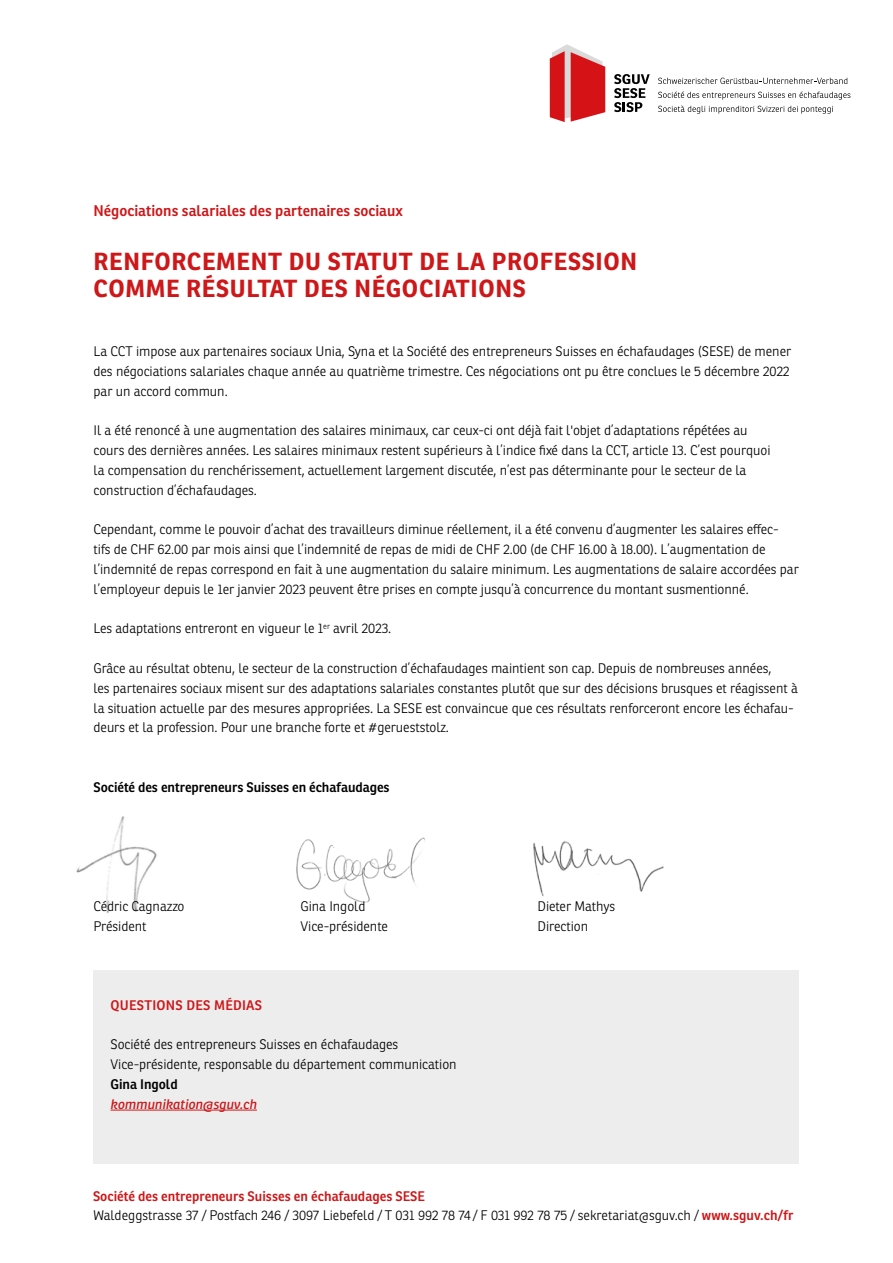
<style>
.page{position:relative;width:893px;height:1263px;background:#fff}
.page>*{position:absolute;margin:0;border:0;box-sizing:border-box;transform-origin:0 0}
.t1{font:700 24px/27px "Ronnia";letter-spacing:.03em;color:#cd1719}
.t2{font:600 15px "Ronnia";color:#cd1719}
.t3{font:300 13.5px/19.8px "Ronnia";letter-spacing:-.005em;color:#000}
.t4{font:600 13.5px "Ronnia";letter-spacing:-.005em;color:#000}
.t5{font:italic 13.5px "Ronnia";letter-spacing:-.005em;color:#cd1719}
.t6{font:600 13.5px "Ronnia";letter-spacing:.02em;color:#cd1719}
.s1{font-weight:600;color:#cd1719}
</style>
<div class="page">
<svg style="left:550px;top:44px;width:55px;height:78px"></svg>
<svg style="left:658px;top:78px;width:189px;height:6px"></svg>
<svg style="left:614px;top:74px;width:36px;height:38px"></svg>
<svg style="left:658px;top:91px;width:192px;height:23px"></svg>
<div style="left:94px;top:970px;width:705px;height:194px;background:#ededed"></div>
<hr style="left:111px;top:1110px;width:146px;height:1px;background:#cd1719">
<img style="left:76px;top:816px;width:81px;height:97px">
<img style="left:533px;top:841px;width:131px;height:55px">
<img style="left:296px;top:837px;width:129px;height:66px">
<p class="t2" style="left:94px;top:201px;width:311px">Négociations salariales des partenaires sociaux</p>
<h1 class="t1" style="left:94px;top:248px;width:545px">RENFORCEMENT DU STATUT DE LA PROFESSION<br>COMME RÉSULTAT DES NÉGOCIATIONS</h1>
<p class="t3" style="left:94px;top:341px;width:699px">La CCT impose aux partenaires sociaux Unia, Syna et la Société des entrepreneurs Suisses en échafaudages (SESE) de mener des négociations salariales chaque année au quatrième trimestre. Ces négociations ont pu être conclues le 5 décembre 2022 par un accord commun.</p>
<p class="t3" style="left:94px;top:421px;width:678px">Il a été renoncé à une augmentation des salaires minimaux, car ceux-ci ont déjà fait l'objet dʼadaptations répétées au cours des dernières années. Les salaires minimaux restent supérieurs à lʼindice fixé dans la CCT, article 13. Cʼest pourquoi la compensation du renchérissement, actuellement largement discutée, nʼest pas déterminante pour le secteur de la construction dʼéchafaudages.</p>
<p class="t3" style="left:94px;top:520px;width:707px">Cependant, comme le pouvoir dʼachat des travailleurs diminue réellement, il a été convenu dʼaugmenter les salaires effec&shy;tifs de CHF 62.00 par mois ainsi que lʼindemnité de repas de midi de CHF 2.00 (de CHF 16.00 à 18.00). Lʼaugmentation de lʼindemnité de repas correspond en fait à une augmentation du salaire minimum. Les augmentations de salaire accordées par lʼemployeur depuis le 1er janvier 2023 peuvent être prises en compte jusquʼà concurrence du montant susmentionné.</p>
<p class="t3" style="left:94px;top:619px;width:299px">Les adaptations entreront en vigueur le 1<sup>er</sup> avril 2023.</p>
<p class="t3" style="left:94px;top:658px;width:706px">Grâce au résultat obtenu, le secteur de la construction dʼéchafaudages maintient son cap. Depuis de nombreuses années,<br>les partenaires sociaux misent sur des adaptations salariales constantes plutôt que sur des décisions brusques et réagissent à la situation actuelle par des mesures appropriées. La SESE est convaincue que ces résultats renforceront encore les échafau&shy;deurs et la profession. Pour une branche forte et #gerueststolz.</p>
<p class="t4" style="left:94px;top:779px;width:298px">Société des entrepreneurs Suisses en échafaudages</p>
<p class="t3" style="left:94px;top:896px;width:92px">Cédric Cagnazzo</p>
<p class="t3" style="left:301px;top:896px;width:66px">Gina Ingold</p>
<p class="t3" style="left:538px;top:896px;width:79px">Dieter Mathys</p>
<p class="t3" style="left:94px;top:916px;width:55px">Président</p>
<p class="t3" style="left:301px;top:916px;width:89px">Vice-présidente</p>
<p class="t3" style="left:538px;top:916px;width:52px">Direction</p>
<p class="t6" style="left:111px;top:996px;width:153px">QUESTIONS DES MÉDIAS</p>
<p class="t3" style="left:111px;top:1034px;width:348px">Société des entrepreneurs Suisses en échafaudages<br>Vice-présidente, responsable du département communication</p>
<p class="t4" style="left:111px;top:1076px;width:69px">Gina Ingold</p>
<p class="t5" style="left:111px;top:1095px;width:148px">kommunikation@sguv.ch</p>
<p class="t3" style="left:93px;top:1186px;width:702px"><span class="s1">Société des entrepreneurs Suisses en échafaudages SESE<br></span>Waldeggstrasse 37 / Postfach 246 / 3097 Liebefeld / T 031 992 78 74 / F 031 992 78 75 / sekretariat@sguv.ch / <span class="s1">www.sguv.ch/fr</span></p>
</div>
